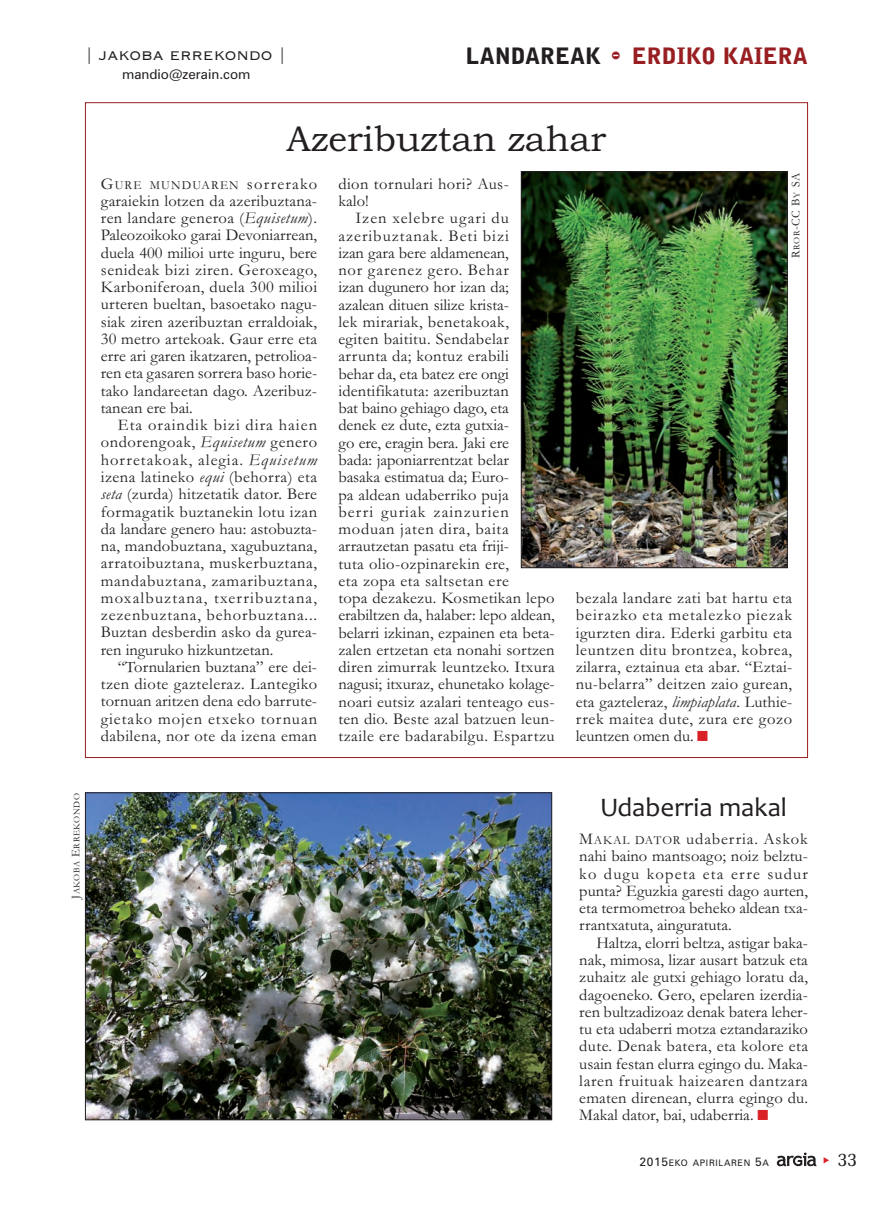
<style>
.page{position:relative;width:893px;height:1212px;background:#fff}
.page>*{position:absolute;margin:0;border:0;box-sizing:border-box;transform-origin:0 0}
.t1{font:36px "Bookman Old Style";color:#231f20}
.t2{font:27px "Candara";color:#231f20}
.t3{font:900 22.5px "Bell Gothic Std";color:#981e21}
.t4{font:19.5px "Memoir";color:#231f20}
.t5{font:16.5px/17.2px "Garamond";letter-spacing:.01em;color:#231f20;text-align:justify}
.t6{font:16.5px/17.2px "Garamond";letter-spacing:.03em;color:#231f20}
.t7{font:16.5px "Copperplate Gothic BT";color:#231f20}
.t8{font:13.5px "Zurich BT";color:#231f20}
.t9{font:12.3px "Garamond";letter-spacing:.095em;color:#231f20}
.t10{font:12px "Garamond";color:#231f20}
.t11{font:9px "Zurich BT";letter-spacing:.075em;color:#231f20}
.t12{font:9px "Garamond";letter-spacing:.06em;color:#231f20}
.s1{color:#231f20}
.s2{font-family:"Bodiac";font-weight:400}
.s3{font-size:16.5px}
.s4{font-style:italic}
.s5{font-size:12px}
.s6{font-size:9px}
.s7{color:#da2128}
.s8{font-size:12.3px}
</style>
<div class="page">
<svg style="left:777px;top:1152px;width:39px;height:14px"></svg>
<img style="left:523px;top:173px;width:263px;height:393px">
<div style="left:521px;top:171px;width:267px;height:397px;border:1px solid #231f20"></div>
<img style="left:87px;top:794px;width:463px;height:324px">
<div style="left:85px;top:792px;width:467px;height:328px;border:1px solid #231f20"></div>
<p class="t7" style="left:85px;top:44px;width:203px">| JAKOBA ERREKONDO |</p>
<h3 class="t3" style="left:466px;top:48px;width:343px"><span class="s1">LANDAREAK</span> <span class="s2">-</span> ERDIKO KAIERA</h3>
<p class="t8" style="left:122px;top:69px;width:130px">mandio@zerain.com</p>
<h1 class="t1" style="left:287px;top:125px;width:321px">Azeribuztan zahar</h1>
<p class="t9" style="left:101px;top:180px;width:218px"><span class="s3">G</span>URE MUNDUAREN <span class="s3">sorrerako</span></p>
<p class="t5" style="left:101px;top:194px;width:218px">garaiekin lotzen da azeribuztana&shy;ren landare generoa (<span class="s4">Equisetum</span>).<br>Paleozoikoko garai Devoniarrean, duela 400 milioi urte inguru, bere senideak bizi ziren. Geroxeago, Karboniferoan, duela 300 milioi urteren bueltan, basoetako nagu&shy;siak ziren azeribuztan erraldoiak, 30 metro artekoak. Gaur erre eta erre ari garen ikatzaren, petrolioa&shy;ren eta gasaren sorrera baso horie&shy;tako landareetan dago. Azeribuz&shy;tanean ere bai.</p>
<p class="t5" style="left:101px;top:418px;width:218px;text-indent:17px">Eta oraindik bizi dira haien ondorengoak, <span class="s4">Equisetum</span> genero horretakoak, alegia. <span class="s4">Equisetum </span>izena latineko <span class="s4">equi</span> (behorra) eta <span class="s4">seta</span> (zurda) hitzetatik dator. Bere formagatik buztanekin lotu izan da landare genero hau: astobuzta&shy;na, mandobuztana, xagubuztana, arratoibuztana, muskerbuztana, mandabuztana, zamaribuztana, moxalbuztana, txerribuztana, zezenbuztana, behorbuztana...<br>Buztan desberdin asko da gurea&shy;ren inguruko hizkuntzetan.</p>
<p class="t5" style="left:101px;top:660px;width:218px;text-indent:17px">“Tornularien buztana” ere dei&shy;tzen diote gazteleraz. Lantegiko tornuan aritzen dena edo barrute&shy;gietako mojen etxeko tornuan dabilena, nor ote da izena eman</p>
<p class="t12" style="left:74px;top:899px;width:107px;rotate:-90deg"><span class="s5">J</span>AKOBA <span class="s5">E</span>RREKONDO</p>
<p class="t6" style="left:338px;top:177px;width:172px">dion tornulari hori? Aus&shy;kalo!</p>
<p class="t5" style="left:338px;top:211px;width:218px;text-align:left;text-indent:17px">Izen xelebre ugari du azeribuztanak. Beti bizi<br>izan gara bere aldamenean,<br>nor garenez gero. Behar<br>izan dugunero hor izan da; azalean dituen silize krista-<br>lek mirariak, benetakoak,<br>egiten baititu. Sendabelar arrunta da; kontuz erabili<br>behar da, eta batez ere ongi identifikatuta: azeribuztan<br>bat baino gehiago dago, eta<br>denek ez dute, ezta gutxia-<br>go ere, eragin bera. Jaki ere<br>bada: japoniarrentzat belar basaka estimatua da; Euro-<br>pa aldean udaberriko puja<br>berri guriak zainzurien moduan jaten dira, baita arrautzetan pasatu eta friji-<br>tuta olio-ozpinarekin ere,<br>eta zopa eta saltsetan ere<br>topa dezakezu. Kosmetikan lepo erabiltzen da, halaber: lepo aldean, belarri izkinan, ezpainen eta beta&shy;zalen ertzetan eta nonahi sortzen diren zimurrak leuntzeko. Itxura nagusi; itxuraz, ehunetako kolage&shy;noari eutsiz azalari tenteago eus&shy;ten dio. Beste azal batzuen leun&shy;tzaile ere badarabilgu. Espartzu</p>
<p class="t10" style="left:791px;top:258px;width:87px;rotate:-90deg">R<span class="s6">ROR</span>-CC B<span class="s6">Y</span> SA</p>
<p class="t5" style="left:576px;top:591px;width:218px">bezala landare zati bat hartu eta beirazko eta metalezko piezak igurzten dira. Ederki garbitu eta leuntzen ditu brontzea, kobrea, zilarra, eztainua eta abar. “Eztai&shy;nu-belarra” deitzen zaio gurean, eta gazteleraz, <span class="s4">limpiaplata</span>. Luthie&shy;rrek maitea dute, zura ere gozo leuntzen omen du. <span class="s7">■</span></p>
<h2 class="t2" style="left:600px;top:790px;width:188px">Udaberria makal</h2>
<p class="t5" style="left:579px;top:832px;width:230px">M<span class="s8">AKAL DATOR</span> udaberria. Askok nahi baino mantsoago; noiz belztu&shy;ko dugu kopeta eta erre sudur punta? Eguzkia garesti dago aurten, eta termometroa beheko aldean txa&shy;rrantxatuta, ainguratuta.</p>
<p class="t5" style="left:579px;top:936px;width:230px;text-indent:17px">Haltza, elorri beltza, astigar baka&shy;nak, mimosa, lizar ausart batzuk eta zuhaitz ale gutxi gehiago loratu da, dagoeneko. Gero, epelaren izerdia&shy;ren bultzadizoaz denak batera leher&shy;tu eta udaberri motza eztandaraziko dute. Denak batera, eta kolore eta usain festan elurra egingo du. Maka&shy;laren fruituak haizearen dantzara ematen direnean, elurra egingo du.<br>Makal dator, bai, udaberria. <span class="s7">■</span></p>
<p class="t11" style="left:639px;top:1160px;width:131px"><span class="s5">2015</span>EKO APIRILAREN <span class="s5">5</span>A</p>
<p class="t4" style="left:837px;top:1147px;width:22px">33</p>
</div>
